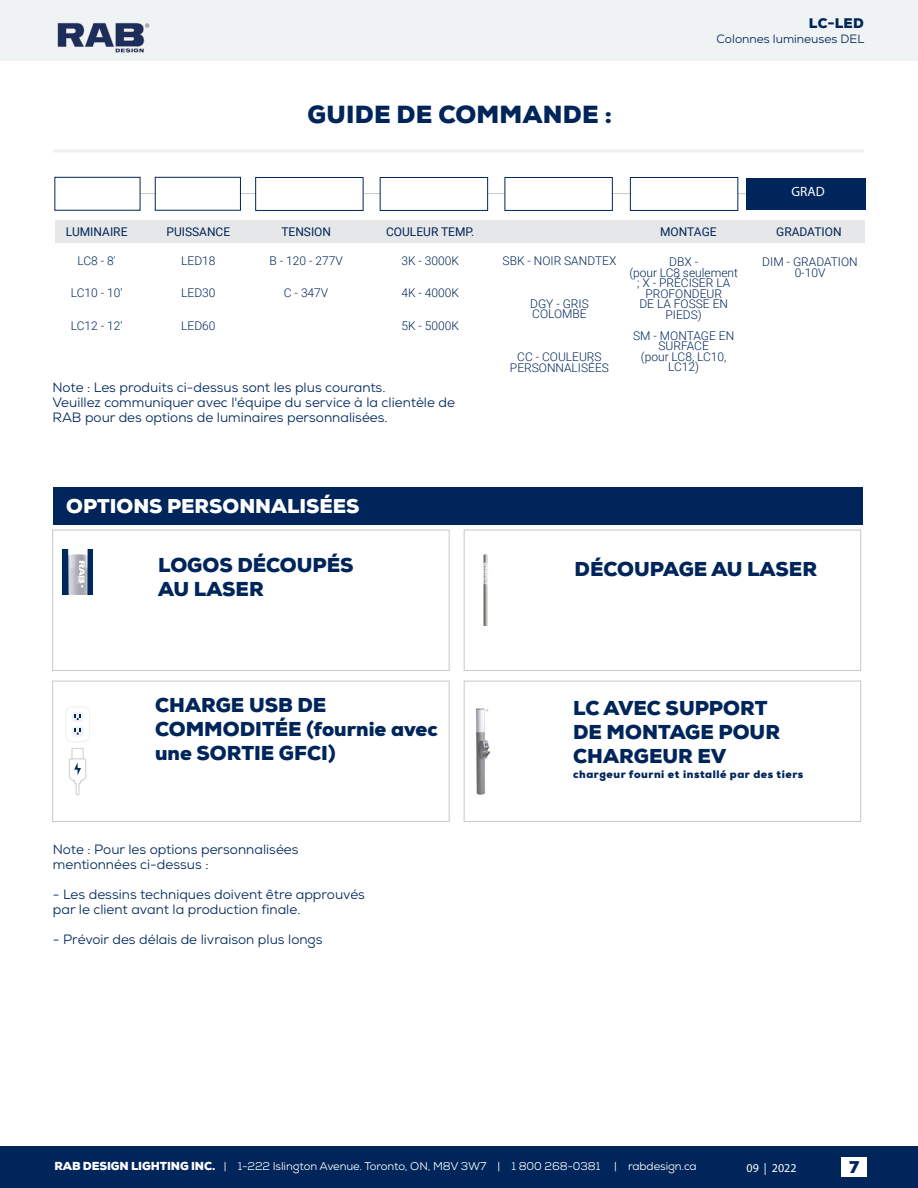
<style>
.page{position:relative;width:918px;height:1188px;background:#fff}
.page>*{position:absolute;margin:0;border:0;box-sizing:border-box;transform-origin:0 0}
.t1{font:900 24px "Nexa";letter-spacing:.01em;color:#00255a}
.t2{font:900 19.5px/24.3px "Nexa";color:#00255a}
.t3{font:900 19.35px "Nexa";color:#fff}
.t4{font:900 16.5px "Nexa";color:#00255a}
.t5{font:13.5px/15px "Nexa";color:#00285c}
.t6{font:900 13.5px "Nexa";color:#00255a}
.t7{font:13.5px "Myriad Pro";color:#fff}
.t8{font:300 12px/10.5px "Roboto";color:#00255a;text-align:center}
.t9{font:12px "Roboto";color:#00255a}
.t10{font:12px "Nexa";color:#00255a}
.t11{font:12px "Myriad Pro";color:#fff}
.t12{font:11.25px "Nexa";letter-spacing:-.01em;color:#fff}
.t13{font:900 10.5px "Nexa";letter-spacing:.05em;color:#00255a}
.s1{font-weight:900}
</style>
<div class="page">
<div style="left:0;top:1147px;width:918px;height:41px;background:#00255a"></div>
<div style="left:0;top:0;width:918px;height:60px;background:#f0f3f4"></div>
<img style="left:57px;top:23px;width:93px;height:30px">
<div style="left:841px;top:1158px;width:26px;height:19px;background:#fff"></div>
<div style="left:53px;top:149px;width:811px;height:3px;border:2px solid #efeff0"></div>
<hr style="left:55px;top:193px;width:804px;height:1px;background:#c7c8ca">
<div style="left:55px;top:220px;width:809px;height:23px;background:#e6e7e8"></div>
<div style="left:630px;top:177px;width:108px;height:34px;background:#fff;border:1px solid #00255a"></div>
<div style="left:505px;top:177px;width:108px;height:34px;background:#fff;border:1px solid #00255a"></div>
<div style="left:380px;top:177px;width:108px;height:34px;background:#fff;border:1px solid #00255a"></div>
<div style="left:255px;top:177px;width:108px;height:34px;background:#fff;border:1px solid #00255a"></div>
<div style="left:55px;top:177px;width:85px;height:33px;background:#fff;border:1px solid #00255a"></div>
<div style="left:155px;top:177px;width:86px;height:33px;background:#fff;border:1px solid #00255a"></div>
<img style="left:62px;top:549px;width:31px;height:45px">
<img style="left:475px;top:708px;width:14px;height:87px">
<div style="left:53px;top:487px;width:810px;height:38px;background:#00255a"></div>
<div style="left:52px;top:530px;width:397px;height:141px;border:1px solid #c7c8ca"></div>
<div style="left:464px;top:530px;width:397px;height:141px;border:1px solid #c7c8ca"></div>
<div style="left:52px;top:681px;width:397px;height:141px;border:1px solid #c7c8ca"></div>
<div style="left:464px;top:681px;width:397px;height:141px;border:1px solid #c7c8ca"></div>
<svg style="left:72px;top:712px;width:12px;height:24px"></svg>
<div style="left:65px;top:706px;width:25px;height:36px;border:1px solid #f1f1f2;border-radius:6px"></div>
<svg style="left:69px;top:748px;width:18px;height:48px"></svg>
<svg style="left:465px;top:550px;width:23px;height:75px"></svg>
<div style="left:747px;top:178px;width:119px;height:31px;background:#00255a"></div>
<p class="t9" style="left:66px;top:223px;width:63px">LUMINAIRE</p>
<p class="t8" style="left:78px;top:255px;width:40px">LC8 - 8'</p>
<p class="t8" style="left:71px;top:288px;width:53px">LC10 - 10'</p>
<p class="t8" style="left:71px;top:320px;width:53px">LC12 - 12'</p>
<h1 class="t1" style="left:308px;top:98px;width:306px">GUIDE DE COMMANDE :</h1>
<p class="t6" style="left:809px;top:14px;width:56px">LC-LED</p>
<p class="t10" style="left:717px;top:31px;width:149px">Colonnes lumineuses DEL</p>
<p class="t7" style="left:791px;top:183px;width:35px">GRAD</p>
<p class="t9" style="left:166px;top:223px;width:65px">PUISSANCE</p>
<p class="t9" style="left:281px;top:223px;width:51px">TENSION</p>
<p class="t9" style="left:386px;top:223px;width:90px">COULEUR TEMP.</p>
<p class="t9" style="left:660px;top:223px;width:58px">MONTAGE</p>
<p class="t9" style="left:776px;top:223px;width:67px">GRADATION</p>
<p class="t8" style="left:181px;top:255px;width:36px">LED18</p>
<p class="t8" style="left:181px;top:288px;width:36px">LED30</p>
<p class="t8" style="left:181px;top:320px;width:36px">LED60</p>
<p class="t8" style="left:270px;top:255px;width:75px">B - 120 - 277V</p>
<p class="t8" style="left:284px;top:288px;width:46px">C - 347V</p>
<p class="t8" style="left:401px;top:255px;width:59px">3K - 3000K</p>
<p class="t8" style="left:401px;top:288px;width:59px">4K - 4000K</p>
<p class="t8" style="left:401px;top:320px;width:59px">5K - 5000K</p>
<p class="t8" style="left:503px;top:255px;width:115px">SBK - NOIR SANDTEX</p>
<p class="t8" style="left:530px;top:298px;width:60px;text-align:left">DGY - GRIS<br>COLOMBE</p>
<p class="t8" style="left:510px;top:351px;width:101px">CC - COULEURS<br>PERSONNALISÉES</p>
<p class="t8" style="left:629px;top:256px;width:110px">DBX -<br>(pour LC8 seulement ; X - PRÉCISER LA<br>PROFONDEUR<br>DE LA FOSSE EN<br>PIEDS)</p>
<p class="t8" style="left:633px;top:330px;width:103px">SM - MONTAGE EN<br>SURFACE<br>(pour LC8, LC10,<br>LC12)</p>
<p class="t8" style="left:762px;top:256px;width:97px">DIM - GRADATION<br>0-10V</p>
<p class="t5" style="left:52px;top:380px;width:404px">Note : Les produits ci-dessus sont les plus courants.<br>Veuillez communiquer avec l'équipe du service à la clientèle de<br>RAB pour des options de luminaires personnalisées.</p>
<h3 class="t3" style="left:66px;top:493px;width:295px">OPTIONS PERSONNALISÉES</h3>
<h2 class="t2" style="left:158px;top:553px;width:197px">LOGOS DÉCOUPÉS<br>AU LASER</h2>
<h2 class="t2" style="left:155px;top:693px;width:284px">CHARGE USB DE<br>COMMODITÉE (fournie avec une SORTIE GFCI)</h2>
<p class="t5" style="left:53px;top:842px;width:247px">Note : Pour les options personnalisées mentionnées ci-dessus :</p>
<p class="t5" style="left:53px;top:887px;width:314px">- Les dessins techniques doivent être approuvés par le client avant la production finale.</p>
<p class="t5" style="left:53px;top:932px;width:271px">- Prévoir des délais de livraison plus longs</p>
<h2 class="t2" style="left:575px;top:557px;width:244px">DÉCOUPAGE AU LASER</h2>
<h2 class="t2" style="left:573px;top:696px;width:209px">LC AVEC SUPPORT<br>DE MONTAGE POUR<br>CHARGEUR EV</h2>
<p class="t13" style="left:573px;top:768px;width:232px">chargeur fourni et installé par des tiers</p>
<p class="t12" style="left:54px;top:1159px;width:644px"><span class="s1">RAB DESIGN LIGHTING INC.</span> | 1-222 Islington Avenue. Toronto, ON, M8V 3W7 | 1 800 268-0381 | rabdesign.ca</p>
<p class="t11" style="left:747px;top:1160px;width:51px">09 | 2022</p>
<p class="t4" style="left:849px;top:1156px;width:12px">7</p>
</div>
